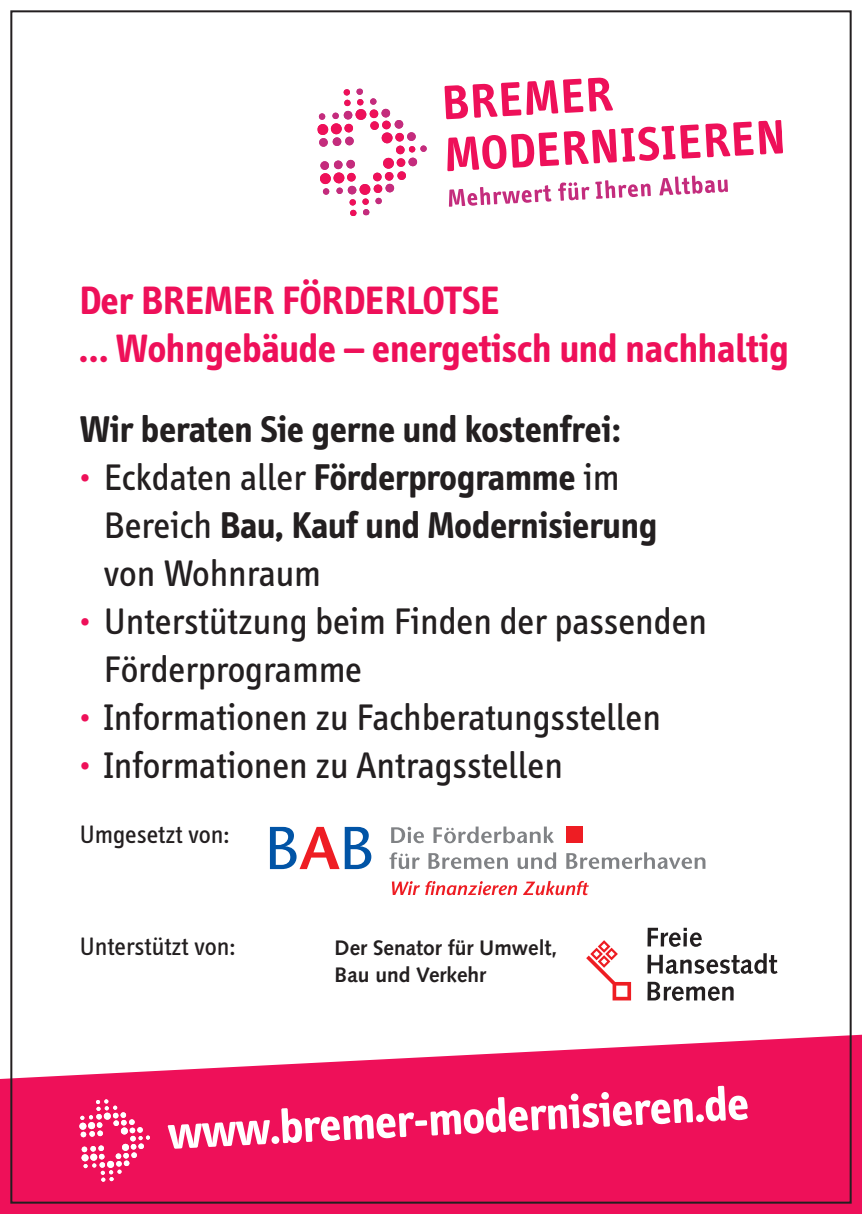
<style>
.page{position:relative;width:862px;height:1214px;background:#fff}
.page>*{position:absolute;margin:0;border:0;box-sizing:border-box;transform-origin:0 0}
.t1{font:700 40.4px/48px "Info";letter-spacing:.005em;color:#ee1059}
.t2{font:38px "Info";letter-spacing:.005em;color:#231f20}
.t3{font:700 38px "Info";letter-spacing:.005em;color:#231f20}
.t4{font:26px "Info";letter-spacing:.005em;color:#231f20}
.t5{font:700 20.8px/26.8px "Syntax";color:#231f20}
.s1{font-weight:700;color:#ee1059}
.s2{font-weight:700}
.s3{font-weight:400}
</style>
<div class="page">
<svg style="left:0;top:1034px;width:862px;height:179px;fill:#ee1059"></svg>
<svg style="left:168px;top:1119px;width:102px;height:29px"></svg>
<svg style="left:271px;top:1135px;width:8px;height:8px"></svg>
<svg style="left:281px;top:1107px;width:133px;height:35px"></svg>
<svg style="left:415px;top:1119px;width:12px;height:6px"></svg>
<svg style="left:430px;top:1091px;width:263px;height:44px"></svg>
<div style="left:696px;top:1114px;width:8px;height:8px;background:#fff;border-radius:50%"></div>
<svg style="left:705px;top:1085px;width:43px;height:36px"></svg>
<svg style="left:80px;top:1099px;width:70px;height:82px"></svg>
<div style="left:420px;top:145px;width:7px;height:7px;background:#c42c7d;border-radius:50%"></div>
<div style="left:408px;top:157px;width:9px;height:9px;background:#c42c7d;border-radius:50%"></div>
<div style="left:407px;top:132px;width:9px;height:9px;background:#c42c7d;border-radius:50%"></div>
<div style="left:397px;top:171px;width:9px;height:9px;background:#ee1059;border-radius:50%"></div>
<div style="left:394px;top:120px;width:9px;height:9px;background:#c42c7d;border-radius:50%"></div>
<div style="left:385px;top:172px;width:8px;height:9px;background:#ee1059;border-radius:50%"></div>
<div style="left:381px;top:109px;width:9px;height:9px;background:#c42c7d;border-radius:50%"></div>
<div style="left:375px;top:198px;width:7px;height:6px;background:#c42c7d;border-radius:50%"></div>
<div style="left:370px;top:98px;width:6px;height:7px;background:#c42c7d;border-radius:50%"></div>
<div style="left:385px;top:184px;width:9px;height:8px;background:#c42c7d;border-radius:50%"></div>
<div style="left:362px;top:198px;width:7px;height:7px;background:#ee1059;border-radius:50%"></div>
<div style="left:373px;top:184px;width:9px;height:9px;background:#ee1059;border-radius:50%"></div>
<div style="left:369px;top:109px;width:9px;height:9px;background:#ee1059;border-radius:50%"></div>
<div style="left:382px;top:120px;width:9px;height:9px;background:#ee1059;border-radius:50%"></div>
<svg style="left:409px;top:146px;width:6px;height:6px"></svg>
<div style="left:396px;top:158px;width:9px;height:9px;background:#ee1059;border-radius:50%"></div>
<div style="left:396px;top:145px;width:9px;height:9px;background:#ee1059;border-radius:50%"></div>
<div style="left:395px;top:133px;width:9px;height:9px;background:#ee1059;border-radius:50%"></div>
<svg style="left:357px;top:99px;width:6px;height:6px"></svg>
<div style="left:383px;top:158px;width:11px;height:11px;background:#ee1059;border-radius:50%"></div>
<div style="left:359px;top:184px;width:11px;height:11px;background:#ee1059;border-radius:50%"></div>
<div style="left:334px;top:160px;width:9px;height:9px;background:#c42c7d;border-radius:50%"></div>
<div style="left:333px;top:172px;width:11px;height:11px;background:#ee1059;border-radius:50%"></div>
<div style="left:320px;top:161px;width:9px;height:9px;background:#c42c7d;border-radius:50%"></div>
<div style="left:320px;top:173px;width:11px;height:11px;background:#ee1059;border-radius:50%"></div>
<div style="left:381px;top:132px;width:12px;height:11px;background:#ee1059;border-radius:50%"></div>
<div style="left:355px;top:109px;width:11px;height:11px;background:#ee1059;border-radius:50%"></div>
<div style="left:332px;top:137px;width:9px;height:9px;background:#c42c7d;border-radius:50%"></div>
<div style="left:331px;top:123px;width:11px;height:11px;background:#ee1059;border-radius:50%"></div>
<div style="left:319px;top:138px;width:9px;height:9px;background:#c42c7d;border-radius:50%"></div>
<div style="left:317px;top:124px;width:11px;height:11px;background:#ee1059;border-radius:50%"></div>
<div style="left:344px;top:124px;width:9px;height:8px;background:#ee1059;border-radius:50%"></div>
<div style="left:347px;top:173px;width:9px;height:9px;background:#ee1059;border-radius:50%"></div>
<div style="left:373px;top:172px;width:9px;height:9px;background:#ee1059;border-radius:50%"></div>
<div style="left:370px;top:121px;width:9px;height:9px;background:#ee1059;border-radius:50%"></div>
<div style="left:356px;top:88px;width:7px;height:7px;background:#c42c7d;border-radius:50%"></div>
<svg style="left:363px;top:209px;width:6px;height:6px"></svg>
<div style="left:345px;top:137px;width:9px;height:8px;background:#c42c7d;border-radius:50%"></div>
<div style="left:346px;top:160px;width:9px;height:8px;background:#c42c7d;border-radius:50%"></div>
<div style="left:348px;top:186px;width:8px;height:8px;background:#c42c7d;border-radius:50%"></div>
<div style="left:344px;top:111px;width:8px;height:9px;background:#c42c7d;border-radius:50%"></div>
<div style="left:349px;top:199px;width:7px;height:6px;background:#ee1059;border-radius:50%"></div>
<div style="left:344px;top:100px;width:7px;height:6px;background:#ee1059;border-radius:50%"></div>
<div style="left:343px;top:89px;width:7px;height:7px;background:#ee1059;border-radius:50%"></div>
<svg style="left:350px;top:210px;width:6px;height:6px"></svg>
<div style="left:336px;top:187px;width:7px;height:7px;background:#c42c7d;border-radius:50%"></div>
<div style="left:323px;top:188px;width:6px;height:7px;background:#c42c7d;border-radius:50%"></div>
<div style="left:332px;top:112px;width:7px;height:7px;background:#c42c7d;border-radius:50%"></div>
<div style="left:319px;top:113px;width:6px;height:7px;background:#c42c7d;border-radius:50%"></div>
<svg style="left:444px;top:77px;width:339px;height:130px"></svg>
<svg style="left:391px;top:826px;width:33px;height:17px"></svg>
<svg style="left:433px;top:826px;width:121px;height:17px"></svg>
<svg style="left:389px;top:852px;width:31px;height:17px"></svg>
<svg style="left:428px;top:853px;width:80px;height:16px"></svg>
<svg style="left:517px;top:852px;width:39px;height:17px"></svg>
<svg style="left:566px;top:852px;width:139px;height:17px"></svg>
<svg style="left:270px;top:826px;width:101px;height:43px"></svg>
<svg style="left:392px;top:881px;width:125px;height:14px"></svg>
<svg style="left:523px;top:880px;width:66px;height:15px"></svg>
<div style="left:566px;top:826px;width:16px;height:17px;background:#ee1d23"></div>
<svg style="left:647px;top:927px;width:55px;height:19px"></svg>
<svg style="left:647px;top:953px;width:130px;height:20px"></svg>
<svg style="left:647px;top:981px;width:86px;height:18px"></svg>
<svg style="left:586px;top:940px;width:45px;height:59px"></svg>
<p class="t1" style="left:79px;top:277px;width:710px">Der BREMER FÖRDERLOTSE<br>… Wohngebäude – energetisch und nachhaltig</p>
<p class="t3" style="left:79px;top:408px;width:542px">Wir beraten Sie gerne und kostenfrei:</p>
<p class="t2" style="left:79px;top:456px;width:541px"><span class="s1">·</span> Eckdaten aller <span class="s2">Förderprogramme</span> im</p>
<p class="t3" style="left:103px;top:504px;width:555px"><span class="s3">Bereich</span> Bau, Kauf und Modernisierung</p>
<p class="t2" style="left:103px;top:552px;width:219px">von Wohnraum</p>
<p class="t2" style="left:79px;top:600px;width:629px"><span class="s1">·</span> Unterstützung beim Finden der passenden</p>
<p class="t2" style="left:103px;top:648px;width:260px">Förderprogramme</p>
<p class="t2" style="left:79px;top:696px;width:583px"><span class="s1">·</span> Informationen zu Fachberatungsstellen</p>
<p class="t2" style="left:79px;top:744px;width:485px"><span class="s1">·</span> Informationen zu Antragsstellen</p>
<p class="t4" style="left:79px;top:820px;width:151px">Umgesetzt von:</p>
<p class="t4" style="left:79px;top:932px;width:157px">Unterstützt von:</p>
<p class="t5" style="left:334px;top:934px;width:224px">Der Senator für Umwelt,<br>Bau und Verkehr</p>
</div>
